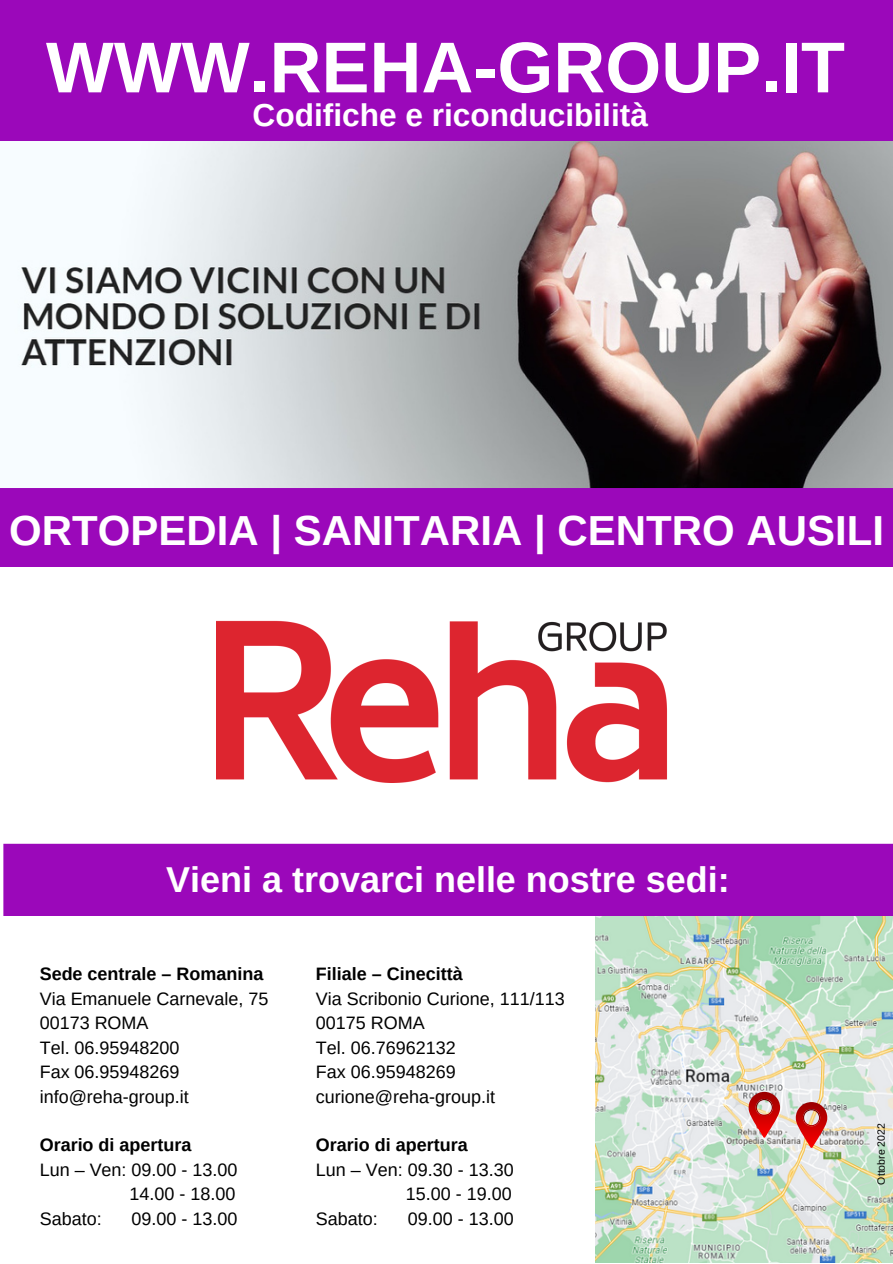
<style>
.page{position:relative;width:893px;height:1264px;background:#fff}
.page>*{position:absolute;margin:0;border:0;box-sizing:border-box;transform-origin:0 0}
.t1{font:700 72px "Arimo";color:#fff}
.t2{font:700 42px "Arimo";color:#fff}
.t3{font:700 36px "Arimo";color:#fff}
.t4{font:700 31.65px "Arimo";color:#fff}
.t5{font:18px/24.5px "Arimo";color:#000}
.t6{font:700 18px "Arimo";color:#000}
.t7{font:10.5px "Arimo";color:#000}
</style>
<div class="page">
<div style="left:3px;top:843px;width:889px;height:73px;background:#9b08ba"></div>
<img style="left:596px;top:916px;width:296px;height:346px">
<img style="left:18px;top:141px;width:874px;height:347px">
<img style="left:217px;top:620px;width:450px;height:162px">
<div style="left:0;top:488px;width:892px;height:78px;background:#9b08ba"></div>
<div style="left:0;top:0;width:892px;height:141px;background:#9b08ba"></div>
<svg style="left:795px;top:1102px;width:32px;height:45px"></svg>
<svg style="left:748px;top:1091px;width:32px;height:46px"></svg>
<h1 class="t1" style="left:46px;top:27px;width:800px">WWW.REHA-GROUP.IT</h1>
<h3 class="t4" style="left:252px;top:97px;width:397px">Codifiche e riconducibilità</h3>
<h2 class="t2" style="left:9px;top:506px;width:876px">ORTOPEDIA | SANITARIA | CENTRO AUSILI</h2>
<h3 class="t3" style="left:166px;top:859px;width:565px">Vieni a trovarci nelle nostre sedi:</h3>
<p class="t6" style="left:40px;top:964px;width:225px">Sede centrale – Romanina</p>
<p class="t5" style="left:40px;top:986px;width:230px">Via Emanuele Carnevale, 75<br>00173 ROMA<br>Tel. 06.95948200<br>Fax 06.95948269 info@reha-group.it</p>
<p class="t6" style="left:40px;top:1135px;width:153px">Orario di apertura</p>
<p class="t5" style="left:40px;top:1157px;width:199px">Lun – Ven: 09.00 - 13.00</p>
<p class="t5" style="left:130px;top:1181px;width:107px">14.00 - 18.00</p>
<p class="t5" style="left:40px;top:1206px;width:63px">Sabato:</p>
<p class="t5" style="left:132px;top:1206px;width:107px">09.00 - 13.00</p>
<p class="t6" style="left:316px;top:964px;width:148px">Filiale – Cinecittà</p>
<p class="t5" style="left:316px;top:986px;width:250px">Via Scribonio Curione, 111/113<br>00175 ROMA<br>Tel. 06.76962132<br>Fax 06.95948269 curione@reha-group.it</p>
<p class="t6" style="left:316px;top:1135px;width:153px">Orario di apertura</p>
<p class="t5" style="left:316px;top:1157px;width:199px">Lun – Ven: 09.30 - 13.30</p>
<p class="t5" style="left:406px;top:1181px;width:107px">15.00 - 19.00</p>
<p class="t5" style="left:316px;top:1206px;width:63px">Sabato:</p>
<p class="t5" style="left:408px;top:1206px;width:107px">09.00 - 13.00</p>
<p class="t7" style="left:875px;top:1184px;width:63px;rotate:-90deg">Ottobre 2022</p>
</div>
